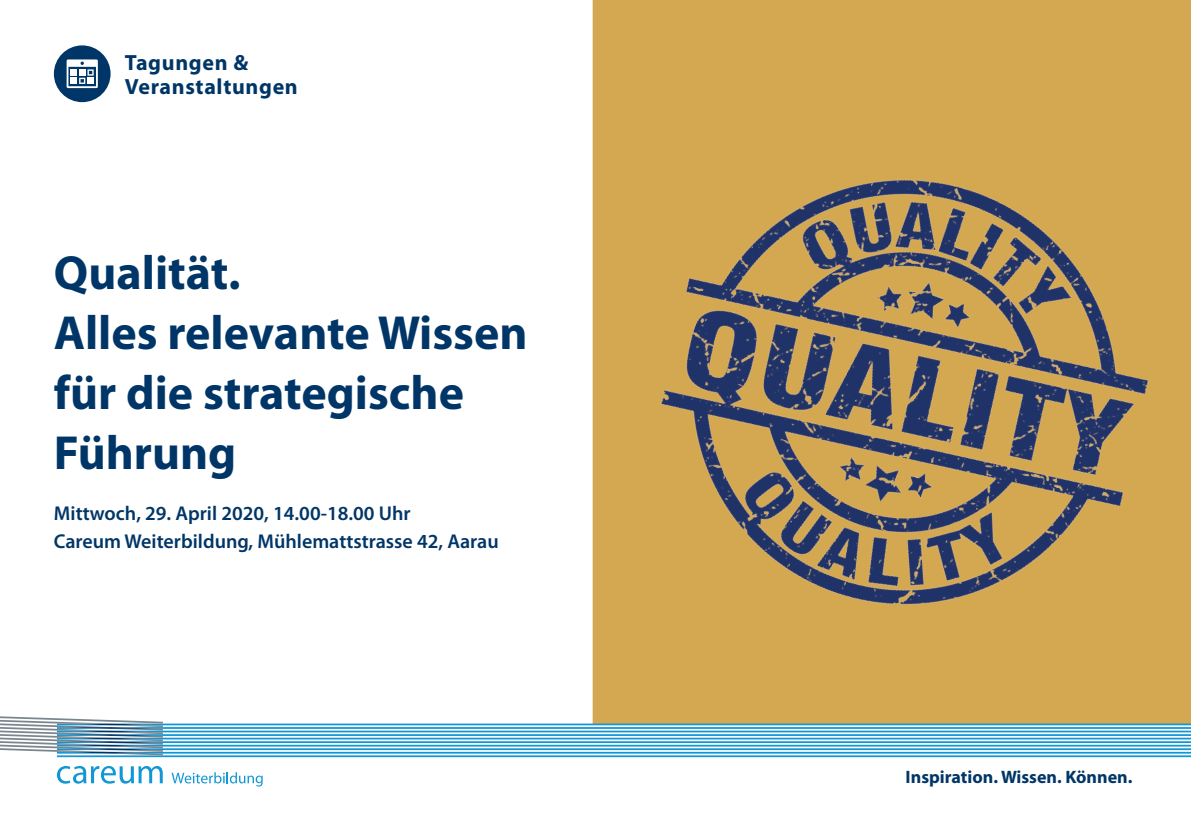
<style>
.page{position:relative;width:1191px;height:840px;background:#fff}
.page>*{position:absolute;margin:0;border:0;box-sizing:border-box;transform-origin:0 0}
.t1{font:700 48px/60px "Myriad Pro";color:#003667}
.t2{font:700 22px/24px "Myriad Pro";letter-spacing:.03em;color:#003667}
.t3{font:600 20px "Myriad Pro";color:#003667}
.t4{font:700 18px "Myriad Pro";color:#003667}
</style>
<div class="page">
<div style="left:592px;top:0;width:599px;height:94px;background:#d4a751"></div>
<div style="left:54px;top:45px;width:57px;height:57px;background:#003667;border-radius:50%"></div>
<svg style="left:67px;top:59px;width:31px;height:29px"></svg>
<svg style="left:57px;top:766px;width:106px;height:17px"></svg>
<svg style="left:0;top:691px;width:1191px;height:65px"></svg>
<svg style="left:172px;top:772px;width:91px;height:14px"></svg>
<img style="left:592px;top:94px;width:599px;height:597px">
<p class="t2" style="left:125px;top:50px;width:175px">Tagungen &amp;<br>Veranstaltungen</p>
<p class="t1" style="left:54px;top:241px;width:475px">Qualität.<br>Alles relevante Wissen für die strategische<br>Führung</p>
<p class="t3" style="left:54px;top:500px;width:358px">Mittwoch, 29. April 2020, 14.00-18.00 Uhr</p>
<p class="t3" style="left:54px;top:528px;width:446px">Careum Weiterbildung, Mühlemattstrasse 42, Aarau</p>
<p class="t4" style="left:905px;top:765px;width:228px">Inspiration. Wissen. Können.</p>
</div>
